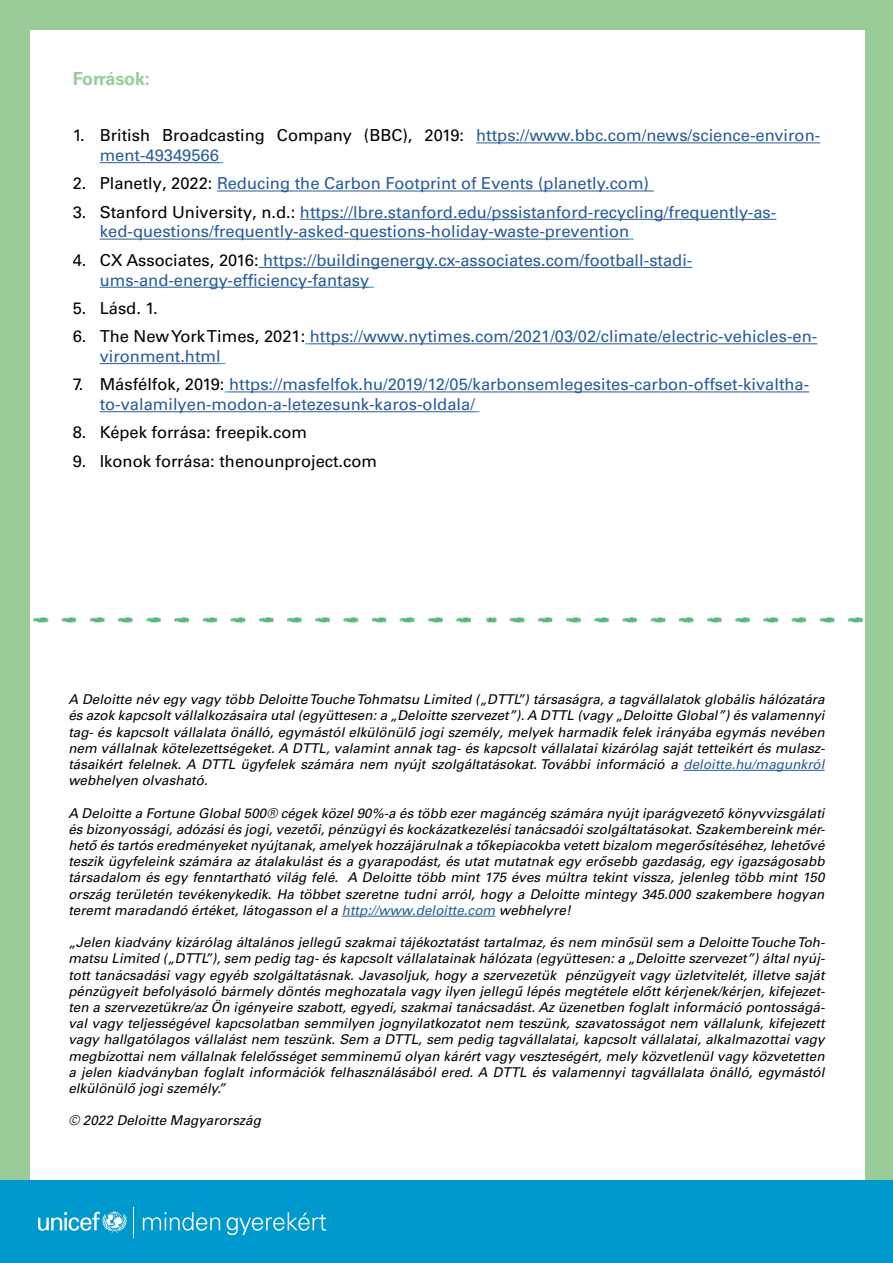
<style>
.page{position:relative;width:893px;height:1263px;background:#fff}
.page>*{position:absolute;margin:0;border:0;box-sizing:border-box;transform-origin:0 0}
.t1{font:700 18px "Univers LT Pro 65";letter-spacing:-.01em;color:#9c9}
.t2{font:16.5px/19.8px "Univers LT Pro 55 Roman";color:#275b9b}
.t3{font:16.5px "Univers LT Pro 55 Roman";color:#000}
.t4{font:italic 13.5px/16.2px "Univers LT Pro 55 Roman";color:#000;text-align:justify}
.s1{color:#000}
.s2{color:#275b9b}
</style>
<div class="page">
<div style="left:0;top:0;width:893px;height:1180px;background:#9c9"></div>
<div style="left:31px;top:31px;width:834px;height:1160px;background:#fff"></div>
<div style="left:0;top:1180px;width:893px;height:83px;background:#0099cd"></div>
<svg style="left:38px;top:1211px;width:89px;height:22px"></svg>
<hr style="left:133px;top:1207px;width:1px;height:31px;background:#fff">
<svg style="left:143px;top:1212px;width:77px;height:18px"></svg>
<svg style="left:227px;top:1212px;width:99px;height:23px"></svg>
<hr style="left:476px;top:142px;width:344px;height:1px;background:#275b9b">
<hr style="left:100px;top:162px;width:119px;height:1px;background:#275b9b">
<hr style="left:217px;top:191px;width:437px;height:1px;background:#275b9b">
<hr style="left:300px;top:219px;width:476px;height:1px;background:#275b9b">
<hr style="left:100px;top:239px;width:529px;height:1px;background:#275b9b">
<hr style="left:259px;top:267px;width:433px;height:1px;background:#275b9b">
<hr style="left:100px;top:287px;width:269px;height:1px;background:#275b9b">
<hr style="left:310px;top:343px;width:507px;height:1px;background:#275b9b">
<hr style="left:100px;top:363px;width:121px;height:1px;background:#275b9b">
<hr style="left:229px;top:391px;width:580px;height:1px;background:#275b9b">
<hr style="left:100px;top:411px;width:375px;height:1px;background:#275b9b">
<hr style="left:684px;top:770px;width:141px;height:1px;background:#275b9b">
<hr style="left:342px;top:916px;width:153px;height:1px;background:#275b9b">
<img style="left:30px;top:617px;width:459px;height:5px">
<img style="left:489px;top:617px;width:374px;height:5px">
<h1 class="t1" style="left:73px;top:68px;width:79px">Források:</h1>
<p class="t2" style="left:100px;top:125px;width:722px;text-indent:-27px"><span class="s1">1. British Broadcasting Company (BBC), 2019:</span> https://www.bbc.com/news/science-environ&shy;ment-49349566</p>
<p class="t2" style="left:73px;top:174px;width:578px"><span class="s1">2. Planetly, 2022:</span> Reducing the Carbon Footprint of Events (planetly.com)</p>
<p class="t2" style="left:100px;top:202px;width:678px;text-indent:-27px"><span class="s1">3. Stanford University, n.d.:</span> https://lbre.stanford.edu/pssistanford-recycling/frequently-as&shy;ked-questions/frequently-asked-questions-holiday-waste-prevention</p>
<p class="t2" style="left:100px;top:250px;width:594px;text-indent:-27px"><span class="s1">4. CX Associates, 2016:</span> https://buildingenergy.cx-associates.com/football-stadi&shy;ums-and-energy-efficiency-fantasy</p>
<p class="t3" style="left:73px;top:298px;width:86px">5. Lásd. 1.</p>
<p class="t2" style="left:100px;top:326px;width:719px;text-indent:-27px"><span class="s1">6. The New York Times, 2021:</span> https://www.nytimes.com/2021/03/02/climate/electric-vehicles-en&shy;vironment.html</p>
<p class="t2" style="left:100px;top:374px;width:711px;text-indent:-27px"><span class="s1">7. Másfélfok, 2019:</span> https://masfelfok.hu/2019/12/05/karbonsemlegesites-carbon-offset-kivaltha&shy;to-valamilyen-modon-a-letezesunk-karos-oldala/</p>
<p class="t3" style="left:73px;top:423px;width:236px">8. Képek forrása: freepik.com</p>
<p class="t3" style="left:73px;top:451px;width:306px">9. Ikonok forrása: thenounproject.com</p>
<p class="t4" style="left:68px;top:691px;width:761px">A Deloitte név egy vagy több Deloitte Touche Tohmatsu Limited („DTTL”) társaságra, a tagvállalatok globális hálózatára és azok kapcsoltvállalkozásaira utal(együttesen:a „Deloitte szervezet”).A DTTL (vagy „Deloitte Global”)és valamennyi tag- és kapcsolt vállalata önálló, egymástól elkülönülő jogi személy, melyek harmadik felek irányába egymás nevében nem vállalnak kötelezettségeket.A DTTL, valamint annak tag- és kapcsolt vállalatai kizárólag saját tetteikért és mulasz&shy;tásaikért felelnek. A DTTL ügyfelek számára nem nyújt szolgáltatásokat.További információ a <span class="s2">deloitte.hu/magunkról </span>webhelyen olvasható.</p>
<p class="t4" style="left:68px;top:805px;width:761px">A Deloitte a Fortune Global500® cégek közel90%-a és több ezermagáncég számára nyújtiparágvezető könyvvizsgálati és bizonyossági,adózásiés jogi,vezetői,pénzügyiés kockázatkezelésitanácsadóiszolgáltatásokat.Szakembereink mér&shy;hető és tartós eredményeketnyújtanak,amelyek hozzájárulnak a tőkepiacokba vetettbizalom megerősítéséhez,lehetővé teszik ügyfeleink számára az átalakulást és a gyarapodást, és utat mutatnak egy erősebb gazdaság, egy igazságosabb társadalom és egy fenntartható világ felé. A Deloitte több mint 175 éves múltra tekint vissza, jelenleg több mint 150 ország területén tevékenykedik. Ha többet szeretne tudni arról, hogy a Deloitte mintegy 345.000 szakembere hogyan teremtmaradandó értéket,látogasson ela <span class="s2">http://www.deloitte.com</span> webhelyre!</p>
<p class="t4" style="left:68px;top:934px;width:761px">„Jelen kiadvány kizárólag általános jellegű szakmai tájékoztatást tartalmaz,és nem minősül sem a Deloitte Touche Toh&shy;matsu Limited („DTTL”),sem pedig tag-és kapcsoltvállalatainak hálózata (együttesen:a „Deloitte szervezet”)általnyúj&shy;tott tanácsadási vagy egyéb szolgáltatásnak. Javasoljuk, hogy a szervezetük pénzügyeit vagy üzletvitelét, illetve saját pénzügyeit befolyásoló bármely döntés meghozatala vagy ilyen jellegű lépés megtétele előttkérjenek/kérjen,kifejezet&shy;ten a szervezetükre/az Ön igényeire szabott,egyedi, szakmai tanácsadást.Az üzenetben foglalt információ pontosságá&shy;val vagy teljességével kapcsolatban semmilyen jognyilatkozatot nem teszünk, szavatosságot nem vállalunk, kifejezett vagy hallgatólagos vállalást nem teszünk. Sem a DTTL, sem pedig tagvállalatai, kapcsolt vállalatai, alkalmazottai vagy megbízottainem vállalnak felelősségetsemminemű olyan kárértvagy veszteségért,mely közvetlenülvagy közvetetten a jelen kiadványban foglalt információk felhasználásából ered. A DTTL és valamennyi tagvállalata önálló, egymástól elkülönülő jogiszemély.”</p>
<p class="t4" style="left:68px;top:1112px;width:197px">© 2022 Deloitte Magyarország</p>
</div>
